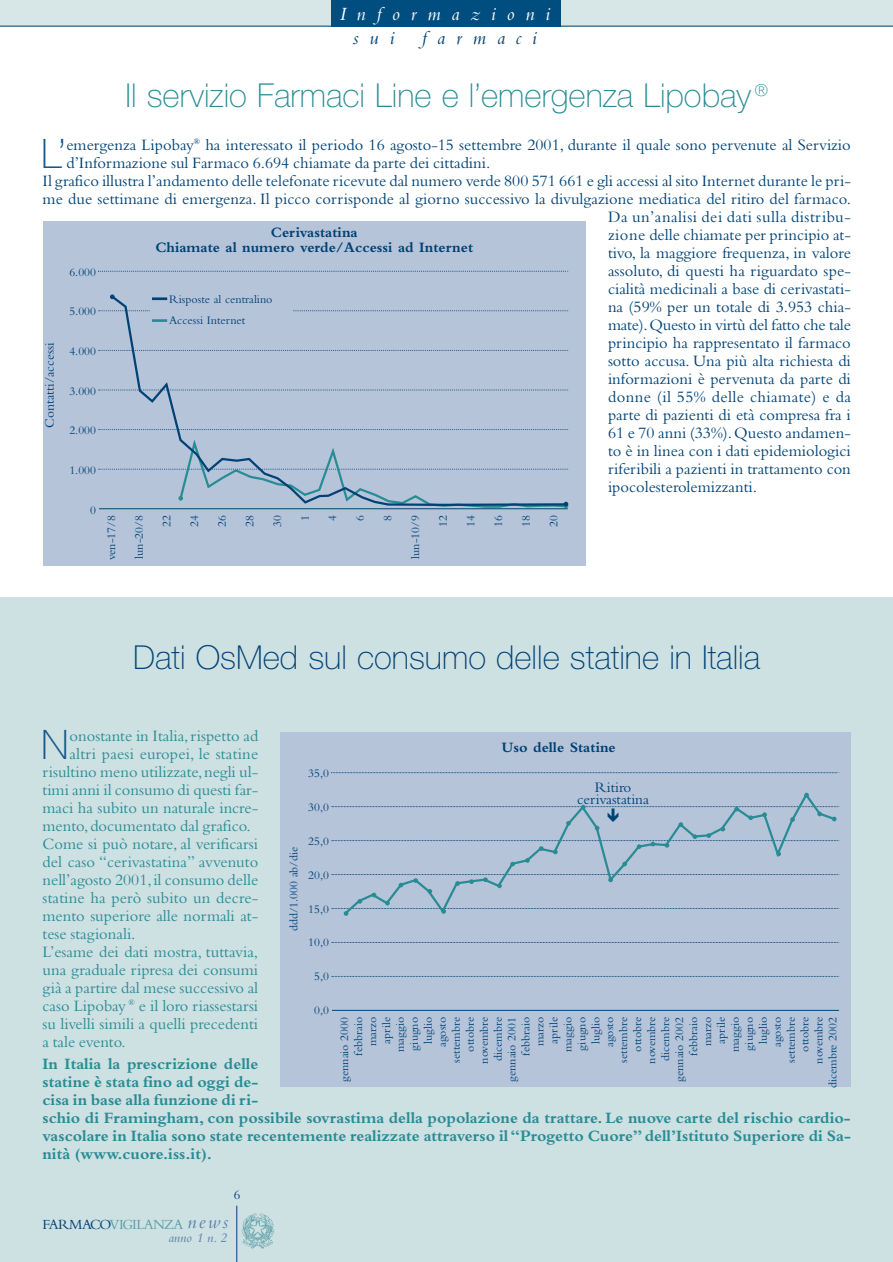
<style>
.page{position:relative;width:893px;height:1262px;background:#fff}
.page>*{position:absolute;margin:0;border:0;box-sizing:border-box;transform-origin:0 0}
.t1{font:100 40.8px "Helvetica Neue";color:#14598a}
.t2{font:100 33px "Helvetica Neue";color:#288c94}
.t3{font:100 33px "Helvetica Neue";color:#004275}
.t4{font:italic 19.5px "Bembo";letter-spacing:.56em;color:#fff}
.t5{font:italic 19.5px "Bembo";letter-spacing:.56em;color:#004275}
.t6{font:italic 19.35px "Bembo";color:#597fa9}
.t7{font:16.5px "Bembo";color:#004275}
.t8{font:16.5px "Bembo";color:#288c94}
.t9{font:700 16.5px/18px "Bembo";color:#288c94}
.t10{font:16.5px "Bembo";letter-spacing:.03em;color:#004275}
.t11{font:16.5px "Bembo";letter-spacing:.025em;color:#004275}
.t12{font:700 15px/15px "Bembo";color:#004275;text-align:center}
.t13{font:15px/12.5px "Bembo";color:#004275;text-align:center}
.t14{font:14.55px "Bembo";letter-spacing:-.05em;color:#579fa5}
.t15{font:13.5px "Bembo";color:#004275}
.t16{font:italic 13.5px "Bembo";color:#597fa9}
.t17{font:12px/14px "Bembo";color:#004275;text-align:right}
.s1{color:#004275}
</style>
<div class="page">
<div style="left:0;top:597px;width:892px;height:664px;background:#cde0e2"></div>
<div style="left:0;top:0;width:892px;height:26px;background:#d7e7e8"></div>
<img style="left:241px;top:1213px;width:33px;height:36px">
<hr style="left:236px;top:1205px;width:1px;height:56px;background:#004275">
<hr style="left:0;top:26px;width:892px;height:1px;background:#004275">
<div style="left:42px;top:221px;width:543px;height:344px;background:#b6c4da"></div>
<svg style="left:98px;top:271px;width:470px;height:1px"></svg>
<svg style="left:109px;top:297px;width:459px;height:132px"></svg>
<div style="left:151px;top:284px;width:142px;height:41px;background:#b6c4da"></div>
<hr style="left:152px;top:297px;width:15px;height:3px;background:#004275">
<hr style="left:152px;top:319px;width:15px;height:3px;background:#288c94">
<svg style="left:98px;top:429px;width:470px;height:80px"></svg>
<svg style="left:110px;top:294px;width:5px;height:5px"></svg>
<div style="left:331px;top:0;width:230px;height:26px;background:#004d7f"></div>
<div style="left:281px;top:732px;width:569px;height:355px;background:#b6c4da"></div>
<hr style="left:332px;top:1010px;width:506px;height:1px;background:#004275">
<svg style="left:331px;top:976px;width:508px;height:1px"></svg>
<svg style="left:331px;top:942px;width:508px;height:1px"></svg>
<svg style="left:331px;top:772px;width:508px;height:1px"></svg>
<svg style="left:804px;top:792px;width:4px;height:5px"></svg>
<svg style="left:331px;top:874px;width:508px;height:41px"></svg>
<svg style="left:331px;top:804px;width:508px;height:62px"></svg>
<p class="t4" style="left:339px;top:7px;width:212px">Informazioni</p>
<p class="t5" style="left:353px;top:31px;width:43px">sui</p>
<p class="t5" style="left:422px;top:31px;width:116px">farmaci</p>
<h2 class="t2" style="left:125px;top:84px;width:644px">Il servizio Farmaci Line e l’emergenza Lipobay <sup>®</sup></h2>
<h1 class="t1" style="left:41px;top:139px;width:27px">L’</h1>
<p class="t7" style="left:66px;top:139px;width:786px">emergenza Lipobay<sup>®</sup> ha interessato il periodo 16 agosto-15 settembre 2001, durante il quale sono pervenute al Servizio</p>
<p class="t7" style="left:66px;top:157px;width:425px">d’Informazione sul Farmaco 6.694 chiamate da parte dei cittadini.</p>
<p class="t7" style="left:43px;top:175px;width:809px">Il grafico illustra l’andamento delle telefonate ricevute dal numero verde 800 571 661 e gli accessi al sito Internet durante le pri-</p>
<p class="t7" style="left:43px;top:193px;width:809px">me due settimane di emergenza. Il picco corrisponde al giorno successivo la divulgazione mediatica del ritiro del farmaco.</p>
<p class="t10" style="left:608px;top:211px;width:244px">Da un’analisi dei dati sulla distribu-</p>
<p class="t7" style="left:608px;top:229px;width:244px">zione delle chiamate per principio at-</p>
<p class="t7" style="left:608px;top:247px;width:244px">tivo, la maggiore frequenza, in valore</p>
<p class="t7" style="left:608px;top:265px;width:244px">assoluto, di questi ha riguardato spe-</p>
<p class="t7" style="left:608px;top:283px;width:244px">cialità medicinali a base di cerivastati-</p>
<p class="t7" style="left:608px;top:301px;width:244px">na (59% per un totale di 3.953 chia-</p>
<p class="t7" style="left:608px;top:319px;width:244px">mate).Questo in virtù del fatto che tale</p>
<p class="t7" style="left:608px;top:337px;width:244px">principio ha rappresentato il farmaco</p>
<p class="t7" style="left:608px;top:355px;width:244px">sotto accusa. Una più alta richiesta di</p>
<p class="t7" style="left:608px;top:373px;width:244px">informazioni è pervenuta da parte di</p>
<p class="t11" style="left:608px;top:391px;width:244px">donne (il 55% delle chiamate) e da</p>
<p class="t7" style="left:608px;top:409px;width:244px">parte di pazienti di età compresa fra i</p>
<p class="t7" style="left:608px;top:427px;width:244px">61 e 70 anni (33%).Questo andamen-</p>
<p class="t7" style="left:608px;top:445px;width:244px">to è in linea con i dati epidemiologici</p>
<p class="t7" style="left:608px;top:463px;width:244px">riferibili a pazienti in trattamento con</p>
<p class="t7" style="left:608px;top:481px;width:151px">ipocolesterolemizzanti.</p>
<p class="t12" style="left:155px;top:226px;width:319px">Cerivastatina<br>Chiamate al numero verde/Accessi ad Internet</p>
<p class="t17" style="left:69px;top:266px;width:28px">6.000</p>
<p class="t17" style="left:69px;top:306px;width:28px">5.000</p>
<p class="t17" style="left:69px;top:345px;width:28px">4.000</p>
<p class="t17" style="left:69px;top:385px;width:28px">3.000</p>
<p class="t17" style="left:69px;top:425px;width:28px">2.000</p>
<p class="t17" style="left:69px;top:464px;width:28px">1.000</p>
<p class="t17" style="left:90px;top:504px;width:7px">0</p>
<p class="t17" style="left:169px;top:290px;width:105px;line-height:21px;text-align:left">Risposte al centralino<br>Accessi Internet</p>
<p class="t15" style="left:45px;top:428px;width:87px;rotate:-90deg">Contatti/accessi</p>
<p class="t17" style="left:106px;top:560px;width:46px;rotate:-90deg">ven-17/8</p>
<p class="t17" style="left:188px;top:527px;width:13px;rotate:-90deg">24</p>
<p class="t17" style="left:216px;top:527px;width:13px;rotate:-90deg">26</p>
<p class="t17" style="left:244px;top:527px;width:13px;rotate:-90deg">28</p>
<p class="t17" style="left:271px;top:527px;width:13px;rotate:-90deg">30</p>
<p class="t17" style="left:299px;top:521px;width:7px;rotate:-90deg">1</p>
<p class="t17" style="left:327px;top:521px;width:7px;rotate:-90deg">4</p>
<p class="t17" style="left:354px;top:521px;width:7px;rotate:-90deg">6</p>
<p class="t17" style="left:382px;top:521px;width:7px;rotate:-90deg">8</p>
<p class="t17" style="left:409px;top:559px;width:45px;rotate:-90deg">lun-10/9</p>
<p class="t17" style="left:437px;top:527px;width:13px;rotate:-90deg">12</p>
<p class="t17" style="left:465px;top:527px;width:13px;rotate:-90deg">14</p>
<p class="t17" style="left:492px;top:527px;width:13px;rotate:-90deg">16</p>
<p class="t17" style="left:520px;top:527px;width:13px;rotate:-90deg">18</p>
<p class="t17" style="left:548px;top:527px;width:13px;rotate:-90deg">20</p>
<p class="t17" style="left:133px;top:559px;width:45px;rotate:-90deg">lun-20/8</p>
<p class="t17" style="left:161px;top:527px;width:13px;rotate:-90deg">22</p>
<h2 class="t3" style="left:133px;top:645px;width:628px">Dati OsMed sul consumo delle statine in Italia</h2>
<h1 class="t1" style="left:41px;top:729px;width:29px">N</h1>
<p class="t8" style="left:70px;top:729px;width:190px">onostante in Italia,rispetto ad</p>
<p class="t12" style="left:502px;top:741px;width:115px">Uso delle Statine</p>
<p class="t8" style="left:70px;top:747px;width:190px">altri paesi europei, le statine</p>
<p class="t8" style="left:43px;top:765px;width:217px">risultino meno utilizzate,negli ul-</p>
<p class="t8" style="left:43px;top:783px;width:217px">timi anni il consumo di questi far-</p>
<p class="t8" style="left:43px;top:801px;width:217px">maci ha subito un naturale incre-</p>
<p class="t8" style="left:43px;top:819px;width:210px">mento,documentato dal grafico.</p>
<p class="t8" style="left:43px;top:837px;width:217px">Come si può notare, al verificarsi</p>
<p class="t8" style="left:43px;top:855px;width:217px">del caso “cerivastatina” avvenuto</p>
<p class="t8" style="left:43px;top:873px;width:217px">nell’agosto 2001,il consumo delle</p>
<p class="t8" style="left:43px;top:891px;width:217px">statine ha però subito un decre-</p>
<p class="t8" style="left:43px;top:909px;width:217px">mento superiore alle normali at-</p>
<p class="t8" style="left:43px;top:927px;width:95px">tese stagionali.</p>
<p class="t8" style="left:43px;top:945px;width:217px">L’esame dei dati mostra, tuttavia,</p>
<p class="t8" style="left:43px;top:963px;width:217px">una graduale ripresa dei consumi</p>
<p class="t8" style="left:43px;top:981px;width:217px">già a partire dal mese successivo al</p>
<p class="t8" style="left:43px;top:999px;width:217px">caso Lipobay <sup>®</sup> e il loro riassestarsi</p>
<p class="t8" style="left:43px;top:1017px;width:217px">su livelli simili a quelli precedenti</p>
<p class="t8" style="left:43px;top:1035px;width:85px">a tale evento.</p>
<p class="t9" style="left:43px;top:1056px;width:809px">In Italia la prescrizione delle<br>statine è stata fino ad oggi de-<br>cisa in base alla funzione di ri-<br>schio di Framingham, con possibile sovrastima della popolazione da trattare. Le nuove carte del rischio cardio&shy;vascolare in Italia sono state recentemente realizzate attraverso il “Progetto Cuore”dell’Istituto Superiore di Sa&shy;nità (www.cuore.iss.it).</p>
<p class="t17" style="left:308px;top:767px;width:22px">35,0</p>
<p class="t17" style="left:308px;top:801px;width:22px">30,0</p>
<p class="t17" style="left:308px;top:835px;width:22px">25,0</p>
<p class="t17" style="left:308px;top:869px;width:22px">20,0</p>
<p class="t17" style="left:308px;top:903px;width:22px">15,0</p>
<p class="t17" style="left:308px;top:936px;width:22px">10,0</p>
<p class="t17" style="left:314px;top:970px;width:16px">5,0</p>
<p class="t17" style="left:314px;top:1004px;width:16px">0,0</p>
<p class="t13" style="left:577px;top:782px;width:73px">Ritiro cerivastatina</p>
<p class="t17" style="left:288px;top:931px;width:86px;rotate:-90deg">ddd/1.000 ab/die</p>
<p class="t17" style="left:506px;top:1081px;width:66px;rotate:-90deg">gennaio 2001</p>
<p class="t17" style="left:548px;top:1063px;width:49px;rotate:-90deg">aprile maggio giugno luglio agosto settembre ottobre novembre dicembre</p>
<p class="t17" style="left:799px;top:1088px;width:73px;rotate:-90deg">ottobre novembre dicembre 2002</p>
<p class="t17" style="left:338px;top:1081px;width:66px;rotate:-90deg">gennaio 2000</p>
<p class="t17" style="left:380px;top:1063px;width:49px;rotate:-90deg">aprile maggio giugno luglio agosto settembre ottobre novembre dicembre</p>
<p class="t17" style="left:520px;top:1055px;width:40px;rotate:-90deg">febbraio marzo</p>
<p class="t17" style="left:673px;top:1081px;width:66px;rotate:-90deg">gennaio 2002</p>
<p class="t17" style="left:715px;top:1062px;width:47px;rotate:-90deg">aprile maggio giugno luglio agosto settembre</p>
<p class="t17" style="left:687px;top:1055px;width:40px;rotate:-90deg">febbraio marzo</p>
<p class="t17" style="left:352px;top:1055px;width:40px;rotate:-90deg">febbraio marzo</p>
<p class="t15" style="left:234px;top:1189px;width:8px">6</p>
<p class="t14" style="left:43px;top:1218px;width:142px"><span class="s1">FARMACO</span>VIGILANZA</p>
<p class="t6" style="left:187px;top:1215px;width:42px">news</p>
<p class="t16" style="left:168px;top:1233px;width:60px">anno 1 n. 2</p>
</div>
